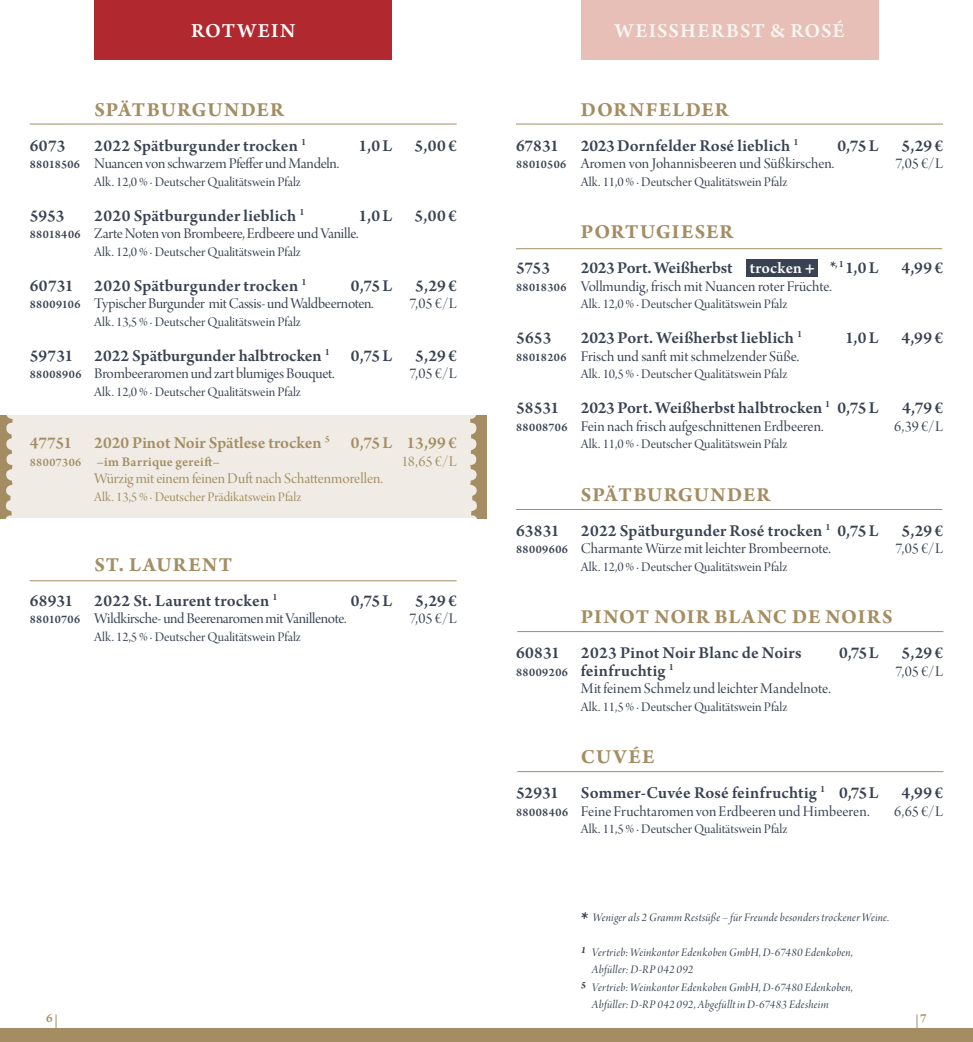
<style>
.page{position:relative;width:973px;height:1042px;background:#fff}
.page>*{position:absolute;margin:0;border:0;box-sizing:border-box;transform-origin:0 0}
.t1{font:700 21px "Arno Pro";letter-spacing:.05em;color:#a48d62}
.t2{font:600 21px "Arno Pro";letter-spacing:.05em;color:#f7f6f2}
.t3{font:700 21px "Arno Pro";letter-spacing:.07em;color:#a48d62}
.t4{font:600 21px "Arno Pro";letter-spacing:.065em;color:#fff}
.t5{font:600 17.5px/17.5px "Arno Pro";letter-spacing:.005em;color:#394252}
.t6{font:600 17.5px "Arno Pro";letter-spacing:-.005em;color:#a48d62}
.t7{font:15.75px "Arno Pro Display";letter-spacing:-.005em;color:#394252}
.t8{font:15.75px "Arno Pro Display";letter-spacing:-.01em;color:#a48d62}
.t9{font:14px "Arno Pro Display";color:#394252}
.t10{font:14px "Arno Pro Display";color:#a48d62}
.t11{font:600 14px "Arno Pro";letter-spacing:.02em;color:#a48d62}
.t12{font:600 13.12px "Arno Pro";color:#a48d62}
.t13{font:12.25px "Arno Pro Italic Display";letter-spacing:.025em;color:#394252}
.t14{font:600 12.25px "Arno Pro";letter-spacing:.035em;color:#394252}
.t15{font:600 12.25px "Arno Pro";letter-spacing:.035em;color:#a48d62}
.s1{font-size:16.62px;color:#fff}
.s2{font-family:"Arno Pro Bold Caption";font-weight:400;font-size:16.62px;color:#fff}
.s3{font-family:"Arno Pro";font-weight:700;font-size:21px}
</style>
<div class="page">
<div style="left:0;top:415px;width:486px;height:103px;background:#f0ece5"></div>
<svg style="left:0;top:415px;width:13px;height:103px"></svg>
<div style="left:94px;top:0;width:298px;height:59px;background:#b1292f"></div>
<div style="left:0;top:1029px;width:972px;height:13px;background:#a48d62"></div>
<div style="left:580px;top:0;width:298px;height:59px;background:#e8bfb6"></div>
<hr style="left:517px;top:631px;width:426px;height:1px;background:#a48d62">
<hr style="left:517px;top:771px;width:426px;height:1px;background:#a48d62">
<hr style="left:516px;top:509px;width:426px;height:1px;background:#a48d62">
<hr style="left:516px;top:248px;width:426px;height:1px;background:#a48d62">
<div style="left:746px;top:259px;width:72px;height:18px;background:#394252"></div>
<hr style="left:516px;top:124px;width:426px;height:1px;background:#a48d62">
<hr style="left:30px;top:124px;width:426px;height:1px;background:#a48d62">
<svg style="left:470px;top:415px;width:16px;height:103px"></svg>
<hr style="left:30px;top:580px;width:426px;height:1px;background:#a48d62">
<svg style="left:56px;top:1014px;width:1px;height:15px"></svg>
<svg style="left:916px;top:1014px;width:1px;height:15px"></svg>
<h1 class="t4" style="left:191px;top:18px;width:105px">ROTWEIN</h1>
<h1 class="t2" style="left:614px;top:18px;width:231px">WEISSHERBST &amp; ROSÉ</h1>
<h1 class="t1" style="left:94px;top:97px;width:190px">SPÄTBURGUNDER</h1>
<h1 class="t1" style="left:580px;top:97px;width:149px">DORNFELDER</h1>
<p class="t5" style="left:30px;top:137px;width:37px">6073</p>
<p class="t5" style="left:94px;top:137px;width:213px">2022 Spätburgunder trocken <sup>1</sup></p>
<p class="t5" style="left:358px;top:137px;width:35px">1,0L</p>
<p class="t5" style="left:414px;top:137px;width:44px">5,00€</p>
<p class="t5" style="left:516px;top:137px;width:44px">67831</p>
<p class="t5" style="left:580px;top:137px;width:219px">2023 Dornfelder Rosé lieblich <sup>1</sup></p>
<p class="t5" style="left:837px;top:137px;width:43px">0,75L</p>
<p class="t5" style="left:901px;top:137px;width:43px">5,29€</p>
<p class="t14" style="left:30px;top:157px;width:52px">88018506</p>
<p class="t7" style="left:94px;top:155px;width:246px">Nuancen von schwarzem Pfeffer und Mandeln.</p>
<p class="t14" style="left:516px;top:157px;width:52px">88010506</p>
<p class="t7" style="left:580px;top:155px;width:255px">Aromen von Johannisbeeren und Süßkirschen.</p>
<p class="t7" style="left:895px;top:155px;width:49px">7,05 €/L</p>
<p class="t9" style="left:94px;top:174px;width:208px">Alk. 12,0% · Deutscher Qualitätswein Pfalz</p>
<p class="t9" style="left:580px;top:174px;width:208px">Alk. 11,0% · Deutscher Qualitätswein Pfalz</p>
<p class="t5" style="left:30px;top:207px;width:36px">5953</p>
<p class="t14" style="left:30px;top:227px;width:52px">88018406</p>
<p class="t5" style="left:94px;top:207px;width:211px">2020 Spätburgunder lieblich <sup>1</sup></p>
<p class="t5" style="left:358px;top:207px;width:35px">1,0L</p>
<p class="t7" style="left:94px;top:225px;width:266px">Zarte Noten von Brombeere, Erdbeere und Vanille.</p>
<p class="t5" style="left:414px;top:207px;width:44px">5,00€</p>
<h1 class="t1" style="left:580px;top:220px;width:154px">PORTUGIESER</h1>
<p class="t9" style="left:94px;top:244px;width:208px">Alk. 12,0% · Deutscher Qualitätswein Pfalz</p>
<p class="t5" style="left:516px;top:260px;width:35px">5753</p>
<p class="t5" style="left:580px;top:260px;width:299px">2023 Port. Weißherbst <span class="s1">trocken</span> <span class="s2">+</span> *<sup>,</sup> <sup>1</sup>1,0L</p>
<p class="t5" style="left:901px;top:260px;width:43px">4,99€</p>
<p class="t5" style="left:30px;top:277px;width:45px">60731</p>
<p class="t5" style="left:94px;top:277px;width:214px">2020 Spätburgunder trocken <sup>1</sup></p>
<p class="t5" style="left:351px;top:277px;width:43px">0,75L</p>
<p class="t5" style="left:415px;top:277px;width:43px">5,29€</p>
<p class="t14" style="left:516px;top:280px;width:52px">88018306</p>
<p class="t7" style="left:580px;top:277px;width:252px">Vollmundig, frisch mit Nuancen roter Früchte.</p>
<p class="t14" style="left:30px;top:297px;width:52px">88009106</p>
<p class="t7" style="left:94px;top:295px;width:281px">Typischer Burgunder mit Cassis- und Waldbeernoten.</p>
<p class="t7" style="left:409px;top:295px;width:49px">7,05 €/L</p>
<p class="t9" style="left:580px;top:296px;width:208px">Alk. 12,0% · Deutscher Qualitätswein Pfalz</p>
<p class="t9" style="left:94px;top:314px;width:208px">Alk. 13,5% · Deutscher Qualitätswein Pfalz</p>
<p class="t5" style="left:516px;top:330px;width:37px">5653</p>
<p class="t5" style="left:580px;top:330px;width:223px">2023 Port. Weißherbst lieblich <sup>1</sup></p>
<p class="t5" style="left:845px;top:330px;width:35px">1,0L</p>
<p class="t5" style="left:901px;top:330px;width:43px">4,99€</p>
<p class="t5" style="left:30px;top:347px;width:45px">59731</p>
<p class="t5" style="left:94px;top:347px;width:237px">2022 Spätburgunder halbtrocken <sup>1</sup></p>
<p class="t5" style="left:351px;top:347px;width:43px">0,75L</p>
<p class="t5" style="left:415px;top:347px;width:43px">5,29€</p>
<p class="t14" style="left:516px;top:350px;width:52px">88018206</p>
<p class="t7" style="left:580px;top:347px;width:220px">Frisch und sanft mit schmelzender Süße.</p>
<p class="t14" style="left:30px;top:367px;width:53px">88008906</p>
<p class="t7" style="left:94px;top:365px;width:242px">Brombeeraromen und zart blumiges Bouquet.</p>
<p class="t7" style="left:409px;top:365px;width:49px">7,05 €/L</p>
<p class="t9" style="left:580px;top:366px;width:208px">Alk. 10,5% · Deutscher Qualitätswein Pfalz</p>
<p class="t9" style="left:94px;top:384px;width:208px">Alk. 12,0% · Deutscher Qualitätswein Pfalz</p>
<p class="t5" style="left:516px;top:400px;width:45px">58531</p>
<p class="t5" style="left:580px;top:400px;width:299px">2023 Port. Weißherbst halbtrocken <sup>1</sup> 0,75L</p>
<p class="t5" style="left:902px;top:400px;width:42px">4,79 €</p>
<p class="t6" style="left:30px;top:433px;width:44px">47751</p>
<p class="t15" style="left:30px;top:455px;width:53px">88007306</p>
<p class="t6" style="left:94px;top:433px;width:237px">2020 Pinot Noir Spätlese trocken <sup>5</sup></p>
<p class="t11" style="left:97px;top:453px;width:124px">–im Barrique gereift–</p>
<p class="t8" style="left:94px;top:470px;width:290px">Würzig mit einem feinen Duft nach Schattenmorellen.</p>
<p class="t6" style="left:351px;top:433px;width:107px">0,75L 13,99 €</p>
<p class="t8" style="left:401px;top:452px;width:57px">18,65€/L</p>
<p class="t10" style="left:94px;top:489px;width:208px">Alk. 13,5% · Deutscher Prädikatswein Pfalz</p>
<p class="t14" style="left:516px;top:420px;width:53px">88008706</p>
<p class="t7" style="left:580px;top:417px;width:244px">Fein nach frisch aufgeschnittenen Erdbeeren.</p>
<p class="t9" style="left:580px;top:436px;width:208px">Alk. 11,0% · Deutscher Qualitätswein Pfalz</p>
<h1 class="t1" style="left:580px;top:482px;width:190px">SPÄTBURGUNDER</h1>
<p class="t7" style="left:894px;top:417px;width:50px">6,39€/L</p>
<h1 class="t3" style="left:94px;top:552px;width:139px">ST. LAURENT</h1>
<p class="t5" style="left:580px;top:522px;width:299px">2022 Spätburgunder Rosé trocken <sup>1</sup> 0,75L</p>
<p class="t7" style="left:580px;top:540px;width:251px">Charmante Würze mit leichter Brombeernote.</p>
<p class="t9" style="left:580px;top:559px;width:208px">Alk. 12,0% · Deutscher Qualitätswein Pfalz</p>
<p class="t5" style="left:516px;top:522px;width:45px">63831</p>
<p class="t5" style="left:901px;top:522px;width:43px">5,29€</p>
<p class="t7" style="left:895px;top:540px;width:49px">7,05 €/L</p>
<p class="t14" style="left:516px;top:542px;width:53px">88009606</p>
<p class="t5" style="left:94px;top:592px;width:185px">2022 St. Laurent trocken <sup>1</sup></p>
<p class="t7" style="left:94px;top:610px;width:254px">Wildkirsche- und Beerenaromen mit Vanillenote.</p>
<p class="t9" style="left:94px;top:629px;width:208px">Alk. 12,5% · Deutscher Qualitätswein Pfalz</p>
<p class="t5" style="left:30px;top:592px;width:45px">68931</p>
<p class="t5" style="left:351px;top:592px;width:43px">0,75L</p>
<p class="t5" style="left:415px;top:592px;width:43px">5,29€</p>
<p class="t7" style="left:409px;top:610px;width:49px">7,05 €/L</p>
<p class="t14" style="left:30px;top:612px;width:52px">88010706</p>
<h1 class="t1" style="left:580px;top:605px;width:313px">PINOT NOIR BLANC DE NOIRS</h1>
<p class="t5" style="left:516px;top:645px;width:45px">60831</p>
<p class="t14" style="left:516px;top:665px;width:53px">88009206</p>
<p class="t5" style="left:580px;top:645px;width:222px">2023 Pinot Noir Blanc de Noirs feinfruchtig <sup>1</sup></p>
<p class="t5" style="left:839px;top:645px;width:41px">0,75L</p>
<p class="t5" style="left:901px;top:645px;width:43px">5,29€</p>
<p class="t7" style="left:895px;top:662px;width:49px">7,05 €/L</p>
<p class="t7" style="left:580px;top:680px;width:251px">Mit feinem Schmelz und leichter Mandelnote.</p>
<p class="t9" style="left:580px;top:699px;width:208px">Alk. 11,5% · Deutscher Qualitätswein Pfalz</p>
<h1 class="t1" style="left:580px;top:745px;width:75px">CUVÉE</h1>
<p class="t5" style="left:516px;top:785px;width:44px">52931</p>
<p class="t5" style="left:580px;top:785px;width:246px">Sommer-Cuvée Rosé feinfruchtig <sup>1</sup></p>
<p class="t5" style="left:839px;top:785px;width:41px">0,75L</p>
<p class="t5" style="left:901px;top:785px;width:43px">4,99€</p>
<p class="t14" style="left:516px;top:805px;width:54px">88008406</p>
<p class="t7" style="left:580px;top:802px;width:290px">Feine Fruchtaromen von Erdbeeren und Himbeeren.</p>
<p class="t7" style="left:894px;top:802px;width:50px">6,65€/L</p>
<p class="t9" style="left:580px;top:821px;width:208px">Alk. 11,5% · Deutscher Qualitätswein Pfalz</p>
<p class="t13" style="left:580px;top:910px;width:310px"><span class="s3">*</span> Weniger als 2 Gramm Restsüße – für Freunde besonders trockener Weine.</p>
<p class="t13" style="left:580px;top:945px;width:273px"><sup>1</sup> Vertrieb: Weinkontor Edenkoben GmbH, D-67480 Edenkoben,</p>
<p class="t13" style="left:591px;top:963px;width:103px">Abfüller: D-RP 042 092</p>
<p class="t13" style="left:580px;top:980px;width:273px"><sup>5</sup> Vertrieb: Weinkontor Edenkoben GmbH, D-67480 Edenkoben,</p>
<p class="t13" style="left:591px;top:998px;width:238px">Abfüller: D-RP 042 092, Abgefüllt in D-67483 Edesheim</p>
<p class="t12" style="left:46px;top:1011px;width:8px">6</p>
<p class="t12" style="left:920px;top:1011px;width:8px">7</p>
</div>
